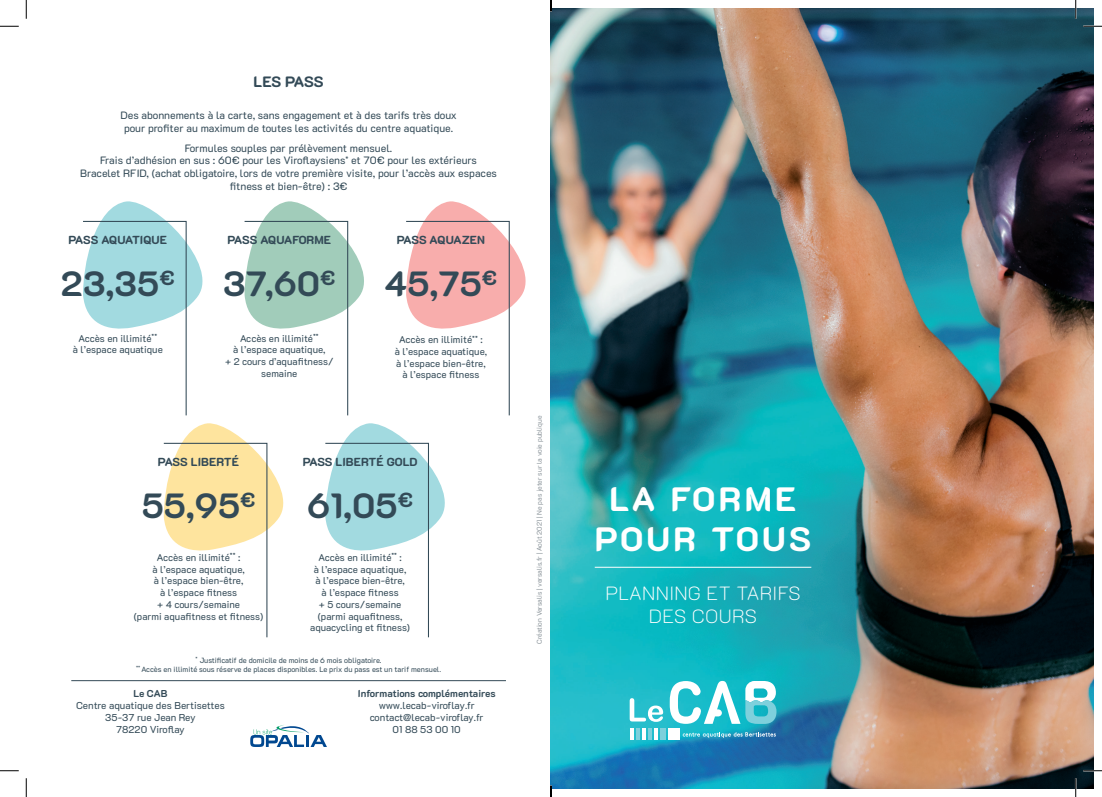
<style>
.page{position:relative;width:1102px;height:797px;background:#fff}
.page>*{position:absolute;margin:0;border:0;box-sizing:border-box;transform-origin:0 0}
.t1{font:700 35px "K2 D";color:#334a57}
.t2{font:800 33.75px/40.5px "K2 D";letter-spacing:.1em;color:#fff;text-align:center}
.t3{font:100 19.12px/23px "K2 D";letter-spacing:.015em;color:#fff;text-align:center}
.t4{font:800 15px "K2 D";letter-spacing:-.025em;color:#334a57}
.t5{font:800 11.62px "K2 D";color:#334a57}
.t6{font:10.62px/12.8px "K2 D";color:#334a57;text-align:center}
.t7{font:10px/12px "K2 D";color:#334a57;text-align:center}
.t8{font:700 10px "K2 D";color:#334a57}
.t9{font:10px "K2 D";letter-spacing:-.02em;color:#334a57}
.t10{font:10px "K2 D";letter-spacing:-.025em;color:#334a57}
.t11{font:9.75px/11.8px "K2 D";color:#334a57;text-align:center}
.t12{font:7.5px/9px "K2 D";color:#334a57;text-align:center}
.t13{font:300 6.88px "K2 D";color:#7e888f}
.s1{font-weight:700}
</style>
<div class="page">
<img style="left:551px;top:9px;width:542px;height:779px">
<svg style="left:653px;top:728px;width:4px;height:12px"></svg>
<svg style="left:641px;top:728px;width:4px;height:12px"></svg>
<div style="left:667px;top:728px;width:12px;height:12px;background:#fff"></div>
<svg style="left:647px;top:728px;width:4px;height:12px"></svg>
<svg style="left:629px;top:728px;width:4px;height:12px"></svg>
<svg style="left:635px;top:728px;width:4px;height:12px"></svg>
<div style="left:660px;top:728px;width:5px;height:12px;background:#7ed0dc"></div>
<svg style="left:669px;top:681px;width:107px;height:43px"></svg>
<svg style="left:629px;top:698px;width:34px;height:24px"></svg>
<svg style="left:682px;top:732px;width:93px;height:5px"></svg>
<hr style="left:594px;top:567px;width:217px;height:1px;background:#fff">
<svg style="left:83px;top:201px;width:120px;height:215px"></svg>
<svg style="left:406px;top:201px;width:120px;height:215px"></svg>
<svg style="left:325px;top:423px;width:120px;height:215px"></svg>
<svg style="left:244px;top:201px;width:120px;height:215px"></svg>
<svg style="left:163px;top:423px;width:121px;height:215px"></svg>
<svg style="left:250px;top:725px;width:77px;height:22px"></svg>
<hr style="left:71px;top:680px;width:435px;height:1px;background:#334a57">
<svg style="left:0;top:25px;width:19px;height:2px"></svg>
<svg style="left:1083px;top:25px;width:18px;height:2px"></svg>
<svg style="left:0;top:770px;width:19px;height:1px"></svg>
<svg style="left:1083px;top:770px;width:18px;height:1px"></svg>
<svg style="left:25px;top:0;width:2px;height:19px"></svg>
<svg style="left:25px;top:778px;width:2px;height:19px"></svg>
<svg style="left:1074px;top:0;width:2px;height:19px"></svg>
<svg style="left:1074px;top:778px;width:2px;height:19px"></svg>
<svg style="left:550px;top:785px;width:1px;height:12px"></svg>
<p class="t4" style="left:253px;top:73px;width:72px">LES PASS</p>
<p class="t6" style="left:120px;top:109px;width:338px">Des abonnements à la carte, sans engagement et à des tarifs très doux pour profiter au maximum de toutes les activités du centre aquatique.</p>
<p class="t6" style="left:80px;top:141px;width:418px">Formules souples par prélèvement mensuel.<br>Frais d’adhésion en sus : 60€ pour les Viroflaysiens<sup>*</sup> et 70€ pour les extérieurs Bracelet RFID, (achat obligatoire, lors de votre première visite, pour l’accès aux espaces fitness et bien-être) : 3€</p>
<p class="t5" style="left:68px;top:233px;width:100px">PASS AQUATIQUE</p>
<p class="t1" style="left:61px;top:264px;width:115px">23,35<sup>€</sup></p>
<p class="t11" style="left:78px;top:332px;width:80px">Accès en illimité<sup>**</sup></p>
<p class="t11" style="left:73px;top:344px;width:92px">à l’espace aquatique</p>
<p class="t5" style="left:227px;top:233px;width:105px">PASS AQUAFORME</p>
<p class="t1" style="left:223px;top:264px;width:114px">37,60<sup>€</sup></p>
<p class="t11" style="left:240px;top:332px;width:80px">Accès en illimité<sup>**</sup></p>
<p class="t11" style="left:233px;top:344px;width:94px">à l’espace aquatique,</p>
<p class="t11" style="left:225px;top:356px;width:110px">+ 2 cours d’aquafitness/ semaine</p>
<p class="t5" style="left:396px;top:233px;width:90px">PASS AQUAZEN</p>
<p class="t1" style="left:384px;top:264px;width:114px">45,75<sup>€</sup></p>
<p class="t11" style="left:399px;top:334px;width:85px">Accès en illimité<sup>**</sup> :</p>
<p class="t11" style="left:394px;top:345px;width:94px">à l’espace aquatique,</p>
<p class="t11" style="left:396px;top:357px;width:91px">à l’espace bien-être,</p>
<p class="t11" style="left:402px;top:369px;width:79px">à l’espace fitness</p>
<p class="t5" style="left:158px;top:455px;width:83px">PASS LIBERTÉ</p>
<p class="t1" style="left:142px;top:485px;width:115px">55,95<sup>€</sup></p>
<p class="t11" style="left:157px;top:551px;width:85px">Accès en illimité<sup>**</sup> :</p>
<p class="t11" style="left:152px;top:563px;width:94px">à l’espace aquatique,</p>
<p class="t11" style="left:154px;top:575px;width:91px">à l’espace bien-être,</p>
<p class="t11" style="left:160px;top:587px;width:79px">à l’espace fitness</p>
<p class="t11" style="left:157px;top:598px;width:84px">+ 4 cours/semaine</p>
<p class="t11" style="left:134px;top:610px;width:131px">(parmi aquafitness et fitness)</p>
<p class="t5" style="left:303px;top:455px;width:116px">PASS LIBERTÉ GOLD</p>
<p class="t1" style="left:307px;top:485px;width:107px">61,05<sup>€</sup></p>
<p class="t11" style="left:318px;top:551px;width:85px">Accès en illimité<sup>**</sup> :</p>
<p class="t11" style="left:314px;top:563px;width:94px">à l’espace aquatique,</p>
<p class="t11" style="left:315px;top:575px;width:91px">à l’espace bien-être,</p>
<p class="t11" style="left:321px;top:587px;width:79px">à l’espace fitness</p>
<p class="t11" style="left:319px;top:598px;width:84px">+ 5 cours/semaine</p>
<p class="t11" style="left:318px;top:610px;width:86px">(parmi aquafitness,</p>
<p class="t11" style="left:310px;top:622px;width:101px">aquacycling et fitness)</p>
<p class="t12" style="left:136px;top:655px;width:306px"><sup>*</sup> Justificatif de domicile de moins de 6 mois obligatoire.<br><sup>**</sup> Accès en illimité sous réserve de places disponibles. Le prix du pass est un tarif mensuel.</p>
<p class="t7" style="left:76px;top:687px;width:150px"><span class="s1">Le CAB<br></span>Centre aquatique des Bertisettes</p>
<p class="t7" style="left:105px;top:711px;width:92px">35-37 rue Jean Rey</p>
<p class="t7" style="left:116px;top:723px;width:70px">78220 Viroflay</p>
<p class="t8" style="left:358px;top:688px;width:139px">Informations complémentaires</p>
<p class="t10" style="left:378px;top:700px;width:97px">www.lecab-viroflay.fr</p>
<p class="t9" style="left:370px;top:712px;width:115px">contact@lecab-viroflay.fr</p>
<p class="t7" style="left:392px;top:723px;width:70px">01 88 53 00 10</p>
<p class="t13" style="left:535px;top:643px;width:230px;rotate:-90deg">Création Versalis | versalis.fr | Août 2021 | Ne pas jeter sur la voie publique</p>
<p class="t2" style="left:594px;top:478px;width:218px">LA FORME<br>POUR TOUS</p>
<p class="t3" style="left:605px;top:581px;width:197px">PLANNING ET TARIFS<br>DES COURS</p>
</div>
